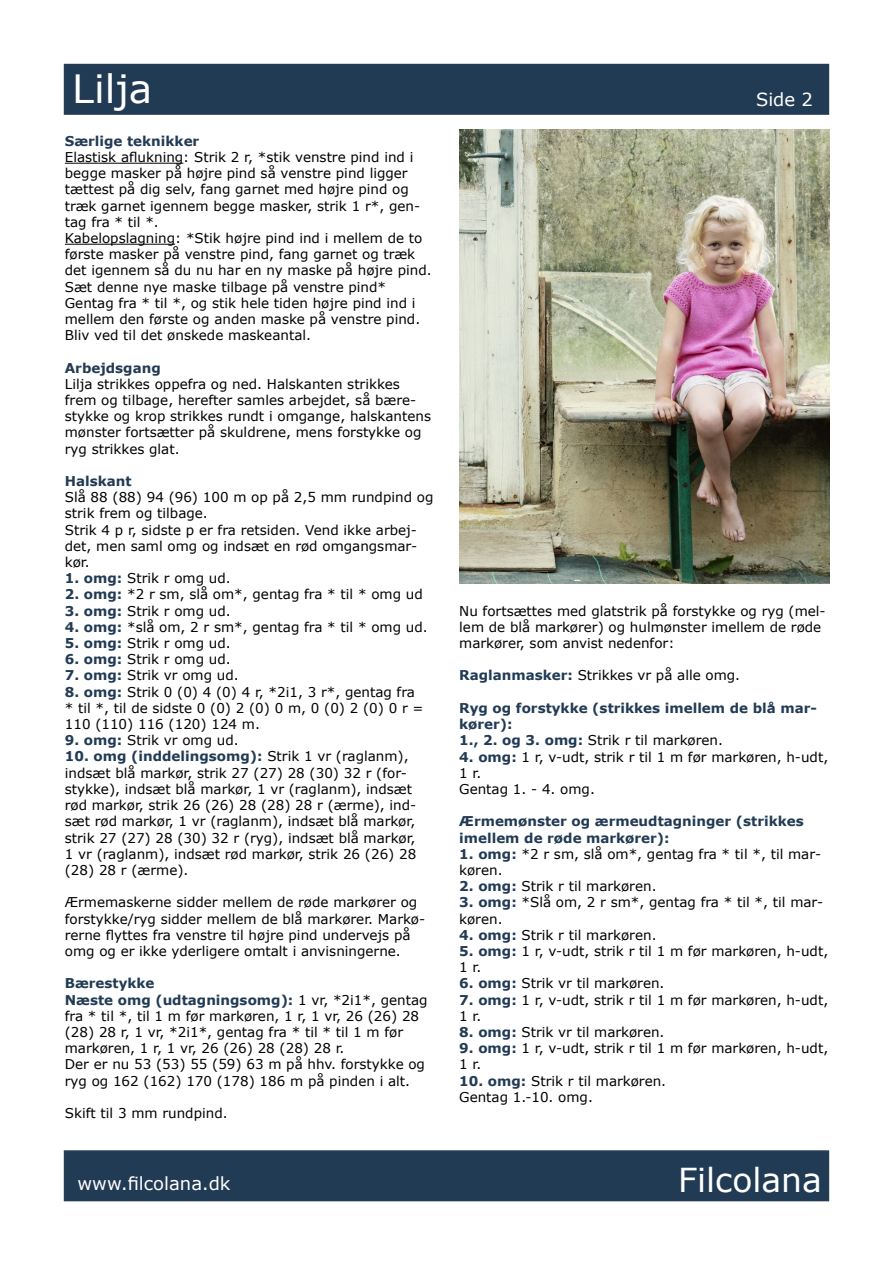
<style>
.page{position:relative;width:893px;height:1263px;background:#fff}
.page>*{position:absolute;margin:0;border:0;box-sizing:border-box;transform-origin:0 0}
.t1{font:39px "Verdana";color:#fff}
.t2{font:33px "Verdana";color:#fff}
.t3{font:18px "Verdana";color:#fff}
.t4{font:13.5px/16.2px "Verdana";color:#000}
.t5{font:700 13.5px/16.2px "Verdana";color:#223b54}
.s1{font-weight:700;color:#223b54}
.s2{font-weight:400;color:#000}
</style>
<div class="page">
<div style="left:64px;top:64px;width:765px;height:51px;background:#223b54;border:2px solid #243c54"></div>
<div style="left:64px;top:1150px;width:765px;height:51px;background:#223b54;border:2px solid #243c54"></div>
<hr style="left:65px;top:163px;width:118px;height:1px;background:#000">
<hr style="left:65px;top:244px;width:110px;height:1px;background:#000">
<img style="left:459px;top:130px;width:370px;height:453px">
<h1 class="t1" style="left:72px;top:62px;width:81px">Lilja</h1>
<p class="t5" style="left:65px;top:133px;width:136px">Særlige teknikker</p>
<p class="t4" style="left:65px;top:149px;width:368px">Elastisk aflukning: Strik 2 r, *stik venstre pind ind i begge masker på højre pind så venstre pind ligger tættest på dig selv, fang garnet med højre pind og træk garnet igennem begge masker, strik 1 r*, gen&shy;tag fra * til *.<br>Kabelopslagning: *Stik højre pind ind i mellem de to første masker på venstre pind, fang garnet og træk det igennem så du nu har en ny maske på højre pind.<br>Sæt denne nye maske tilbage på venstre pind* Gentag fra * til *, og stik hele tiden højre pind ind i mellem den første og anden maske på venstre pind.<br>Bliv ved til det ønskede maskeantal.</p>
<p class="t5" style="left:65px;top:359px;width:97px">Arbejdsgang</p>
<p class="t4" style="left:65px;top:376px;width:368px">Lilja strikkes oppefra og ned. Halskanten strikkes frem og tilbage, herefter samles arbejdet, så bære&shy;stykke og krop strikkes rundt i omgange, halskantens mønster fortsætter på skuldrene, mens forstykke og ryg strikkes glat.</p>
<p class="t5" style="left:65px;top:473px;width:68px">Halskant</p>
<p class="t4" style="left:65px;top:489px;width:370px">Slå 88 (88) 94 (96) 100 m op på 2,5 mm rundpind og strik frem og tilbage.<br>Strik 4 p r, sidste p er fra retsiden. Vend ikke arbej&shy;det, men saml omg og indsæt en rød omgangsmar&shy;kør.</p>
<p class="t4" style="left:65px;top:570px;width:167px"><span class="s1">1. omg:</span> Strik r omg ud.</p>
<p class="t4" style="left:65px;top:586px;width:359px"><span class="s1">2. omg:</span> *2 r sm, slå om*, gentag fra * til * omg ud</p>
<p class="t4" style="left:65px;top:602px;width:167px"><span class="s1">3. omg:</span> Strik r omg ud.</p>
<p class="t4" style="left:65px;top:619px;width:364px"><span class="s1">4. omg:</span> *slå om, 2 r sm*, gentag fra * til * omg ud.</p>
<p class="t4" style="left:65px;top:635px;width:167px"><span class="s1">5. omg:</span> Strik r omg ud.</p>
<p class="t4" style="left:65px;top:651px;width:167px"><span class="s1">6. omg:</span> Strik r omg ud.</p>
<p class="t4" style="left:65px;top:667px;width:175px"><span class="s1">7. omg:</span> Strik vr omg ud.</p>
<p class="t4" style="left:65px;top:683px;width:360px"><span class="s1">8. omg:</span> Strik 0 (0) 4 (0) 4 r, *2i1, 3 r*, gentag fra * til *, til de sidste 0 (0) 2 (0) 0 m, 0 (0) 2 (0) 0 r =<br>110 (110) 116 (120) 124 m.</p>
<p class="t4" style="left:65px;top:732px;width:175px"><span class="s1">9. omg:</span> Strik vr omg ud.</p>
<p class="t4" style="left:65px;top:748px;width:353px"><span class="s1">10. omg (inddelingsomg):</span> Strik 1 vr (raglanm), indsæt blå markør, strik 27 (27) 28 (30) 32 r (for&shy;stykke), indsæt blå markør, 1 vr (raglanm), indsæt rød markør, strik 26 (26) 28 (28) 28 r (ærme), ind&shy;sæt rød markør, 1 vr (raglanm), indsæt blå markør, strik 27 (27) 28 (30) 32 r (ryg), indsæt blå markør, 1 vr (raglanm), indsæt rød markør, strik 26 (26) 28 (28) 28 r (ærme).</p>
<p class="t4" style="left:65px;top:894px;width:362px">Ærmemaskerne sidder mellem de røde markører og forstykke/ryg sidder mellem de blå markører. Markø&shy;rerne flyttes fra venstre til højre pind undervejs på omg og er ikke yderligere omtalt i anvisningerne.</p>
<p class="t4" style="left:65px;top:975px;width:364px"><span class="s1">Bærestykke<br>Næste omg (udtagningsomg):</span> 1 vr, *2i1*, gentag fra * til *, til 1 m før markøren, 1 r, 1 vr, 26 (26) 28 (28) 28 r, 1 vr, *2i1*, gentag fra * til * til 1 m før markøren, 1 r, 1 vr, 26 (26) 28 (28) 28 r.<br>Der er nu 53 (53) 55 (59) 63 m på hhv. forstykke og ryg og 162 (162) 170 (178) 186 m på pinden i alt.</p>
<p class="t4" style="left:65px;top:1105px;width:164px">Skift til 3 mm rundpind.</p>
<h3 class="t3" style="left:756px;top:87px;width:58px">Side 2</h3>
<p class="t4" style="left:459px;top:602px;width:368px">Nu fortsættes med glatstrik på forstykke og ryg (mel&shy;lem de blå markører) og hulmønster imellem de røde markører, som anvist nedenfor:</p>
<p class="t4" style="left:459px;top:667px;width:282px"><span class="s1">Raglanmasker:</span> Strikkes vr på alle omg.</p>
<p class="t5" style="left:459px;top:700px;width:359px">Ryg og forstykke (strikkes imellem de blå mar&shy;kører):<br>1., 2. og 3. omg: <span class="s2">Strik r til markøren.</span></p>
<p class="t4" style="left:459px;top:748px;width:371px"><span class="s1">4. omg:</span> 1 r, v-udt, strik r til 1 m før markøren, h-udt,<br>1 r.<br>Gentag 1. - 4. omg.</p>
<p class="t5" style="left:459px;top:813px;width:346px">Ærmemønster og ærmeudtagninger (strikkes imellem de røde markører):</p>
<p class="t4" style="left:459px;top:845px;width:363px"><span class="s1">1. omg:</span> *2 r sm, slå om*, gentag fra * til *, til mar&shy;køren.</p>
<p class="t4" style="left:459px;top:878px;width:199px"><span class="s1">2. omg:</span> Strik r til markøren.</p>
<p class="t4" style="left:459px;top:894px;width:366px"><span class="s1">3. omg:</span> *Slå om, 2 r sm*, gentag fra * til *, til mar&shy;køren.</p>
<p class="t4" style="left:459px;top:926px;width:199px"><span class="s1">4. omg:</span> Strik r til markøren.</p>
<p class="t4" style="left:459px;top:943px;width:371px"><span class="s1">5. omg:</span> 1 r, v-udt, strik r til 1 m før markøren, h-udt,<br>1 r.</p>
<p class="t4" style="left:459px;top:975px;width:207px"><span class="s1">6. omg:</span> Strik vr til markøren.</p>
<p class="t4" style="left:459px;top:991px;width:371px"><span class="s1">7. omg:</span> 1 r, v-udt, strik r til 1 m før markøren, h-udt,<br>1 r.</p>
<p class="t4" style="left:459px;top:1024px;width:207px"><span class="s1">8. omg:</span> Strik vr til markøren.</p>
<p class="t4" style="left:459px;top:1040px;width:371px"><span class="s1">9. omg:</span> 1 r, v-udt, strik r til 1 m før markøren, h-udt,<br>1 r.</p>
<p class="t4" style="left:459px;top:1072px;width:208px"><span class="s1">10. omg:</span> Strik r til markøren.<br>Gentag 1.-10. omg.</p>
<h3 class="t3" style="left:78px;top:1171px;width:154px">www.filcolana.dk</h3>
<h2 class="t2" style="left:678px;top:1157px;width:145px">Filcolana</h2>
</div>
